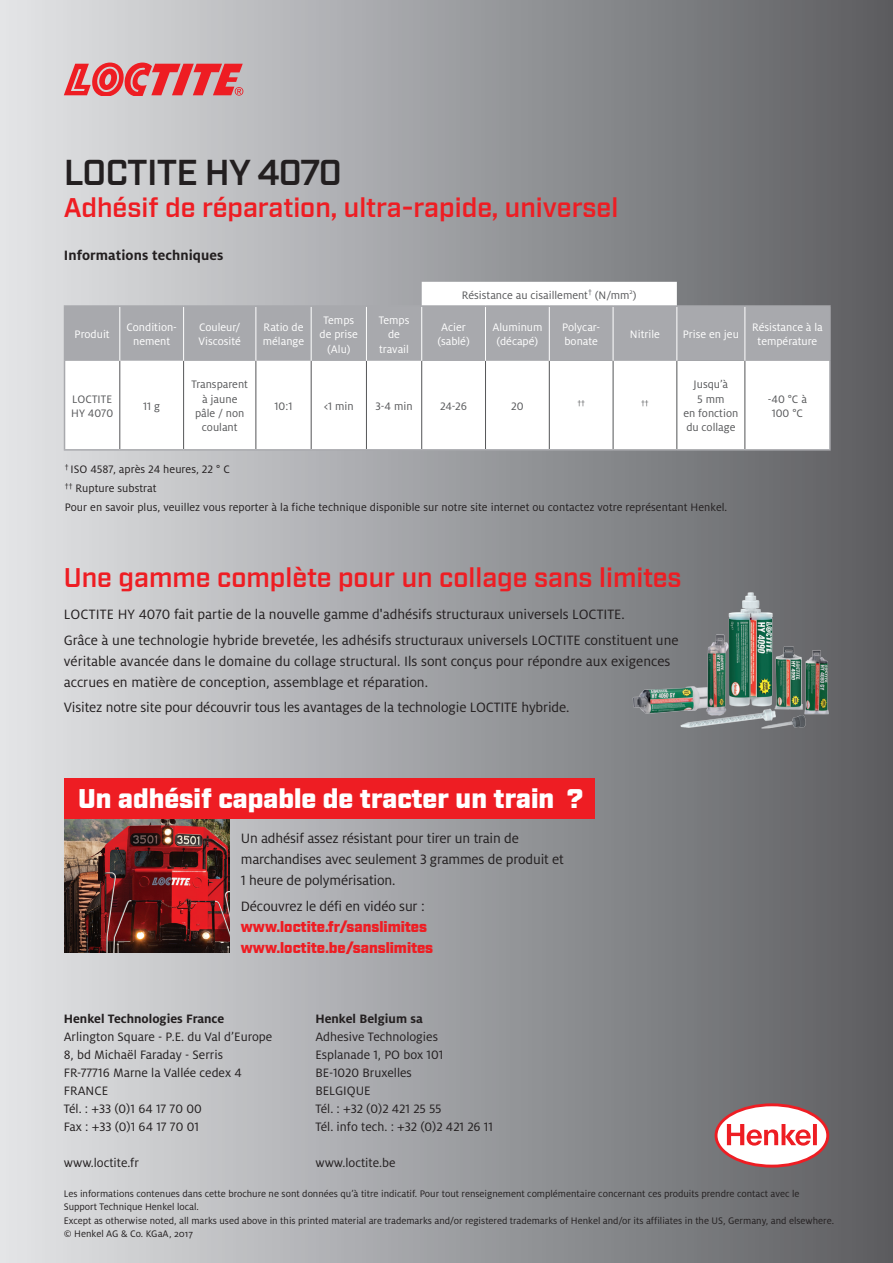
<style>
.page{position:relative;width:893px;height:1263px;background:#fff}
.page>*{position:absolute;margin:0;border:0;box-sizing:border-box;transform-origin:0 0}
.t1{font:600 36px "Industry";letter-spacing:-.025em;color:#231f20}
.t2{font:600 27px "Industry";color:#ee1d23}
.t3{font:900 27px "Industry";color:#fff}
.t4{font:15px/21px "Henkel Milo";color:#231f20}
.t5{font:900 15px/21px "Industry";color:#ee1d23}
.t6{font:700 15px "Henkel Milo";letter-spacing:.005em;color:#231f20}
.t7{font:13.5px/18px "Henkel Milo";color:#231f20}
.t8{font:700 13.5px "Henkel Milo";color:#231f20}
.t9{font:12px/14.4px "Henkel Milo";color:#fff;text-align:center}
.t10{font:12px/18.6px "Henkel Milo";letter-spacing:.005em;color:#231f20}
.t11{font:12px/14.4px "Henkel Milo";color:#57585a;text-align:center}
.t12{font:10.5px/13.5px "Henkel Milo";color:#231f20}
.t13{font:7.2px "Henkel Milo";color:#57585a}
</style>
<div class="page">
<div style="left:0;top:0;width:893px;height:1263px;background:linear-gradient(to right,#e3e4e6,#5b5c5f)"></div>
<svg style="left:65px;top:282px;width:680px;height:167px"></svg>
<div style="left:65px;top:307px;width:764px;height:54px;background:#a8a9ad"></div>
<svg style="left:120px;top:361px;width:709px;height:88px"></svg>
<hr style="left:119px;top:361px;width:1px;height:88px;background:#57585a">
<hr style="left:183px;top:361px;width:1px;height:88px;background:#57585a">
<hr style="left:255px;top:361px;width:1px;height:88px;background:#57585a">
<hr style="left:311px;top:361px;width:1px;height:88px;background:#57585a">
<hr style="left:366px;top:361px;width:1px;height:88px;background:#57585a">
<hr style="left:421px;top:361px;width:1px;height:88px;background:#57585a">
<hr style="left:485px;top:361px;width:1px;height:88px;background:#57585a">
<hr style="left:549px;top:361px;width:1px;height:88px;background:#57585a">
<hr style="left:613px;top:361px;width:1px;height:88px;background:#57585a">
<hr style="left:676px;top:361px;width:1px;height:88px;background:#57585a">
<hr style="left:744px;top:361px;width:1px;height:88px;background:#57585a">
<hr style="left:119px;top:307px;width:1px;height:54px;background:#fff">
<hr style="left:183px;top:307px;width:1px;height:54px;background:#fff">
<hr style="left:255px;top:307px;width:1px;height:54px;background:#fff">
<hr style="left:311px;top:307px;width:1px;height:54px;background:#fff">
<hr style="left:366px;top:307px;width:1px;height:54px;background:#fff">
<hr style="left:421px;top:307px;width:1px;height:54px;background:#fff">
<hr style="left:485px;top:307px;width:1px;height:54px;background:#fff">
<hr style="left:549px;top:307px;width:1px;height:54px;background:#fff">
<hr style="left:613px;top:307px;width:1px;height:54px;background:#fff">
<hr style="left:676px;top:307px;width:1px;height:54px;background:#fff">
<hr style="left:744px;top:307px;width:1px;height:54px;background:#fff">
<hr style="left:64px;top:361px;width:1px;height:88px;background:#a8a9ad">
<hr style="left:829px;top:361px;width:2px;height:88px;background:#a8a9ad">
<hr style="left:64px;top:449px;width:56px;height:2px;background:#a8a9ad">
<hr style="left:120px;top:449px;width:64px;height:2px;background:#a8a9ad">
<hr style="left:184px;top:449px;width:72px;height:2px;background:#a8a9ad">
<hr style="left:256px;top:449px;width:55px;height:2px;background:#a8a9ad">
<hr style="left:311px;top:449px;width:55px;height:2px;background:#a8a9ad">
<hr style="left:366px;top:449px;width:56px;height:2px;background:#a8a9ad">
<hr style="left:422px;top:449px;width:63px;height:2px;background:#a8a9ad">
<hr style="left:485px;top:449px;width:64px;height:2px;background:#a8a9ad">
<hr style="left:549px;top:449px;width:64px;height:2px;background:#a8a9ad">
<hr style="left:613px;top:449px;width:64px;height:2px;background:#a8a9ad">
<hr style="left:677px;top:449px;width:68px;height:2px;background:#a8a9ad">
<hr style="left:745px;top:449px;width:86px;height:2px;background:#a8a9ad">
<hr style="left:64px;top:305px;width:56px;height:2px;background:#a8a9ad">
<hr style="left:120px;top:305px;width:64px;height:2px;background:#a8a9ad">
<hr style="left:184px;top:305px;width:72px;height:2px;background:#a8a9ad">
<hr style="left:256px;top:305px;width:55px;height:2px;background:#a8a9ad">
<hr style="left:311px;top:305px;width:55px;height:2px;background:#a8a9ad">
<hr style="left:366px;top:305px;width:56px;height:2px;background:#a8a9ad">
<hr style="left:422px;top:305px;width:63px;height:2px;background:#a8a9ad">
<hr style="left:485px;top:305px;width:64px;height:2px;background:#a8a9ad">
<hr style="left:549px;top:305px;width:64px;height:2px;background:#a8a9ad">
<hr style="left:613px;top:305px;width:64px;height:2px;background:#a8a9ad">
<hr style="left:677px;top:305px;width:68px;height:2px;background:#a8a9ad">
<hr style="left:745px;top:305px;width:86px;height:2px;background:#a8a9ad">
<hr style="left:64px;top:307px;width:1px;height:54px;background:#a8a9ad">
<hr style="left:829px;top:307px;width:2px;height:54px;background:#a8a9ad">
<img style="left:627px;top:590px;width:216px;height:150px">
<img style="left:64px;top:819px;width:165px;height:133px">
<div style="left:64px;top:778px;width:530px;height:40px;background:#ee1d23"></div>
<svg style="left:715px;top:1103px;width:114px;height:64px"></svg>
<svg style="left:64px;top:63px;width:179px;height:33px;background:#df696d"></svg>
<h1 class="t1" style="left:64px;top:151px;width:279px">LOCTITE HY 4070</h1>
<h2 class="t2" style="left:64px;top:192px;width:556px">Adhésif de réparation, ultra-rapide, universel</h2>
<p class="t6" style="left:64px;top:247px;width:161px">Informations techniques</p>
<p class="t11" style="left:462px;top:288px;width:176px">Résistance au cisaillement<sup>†</sup> (N/mm<sup>2</sup>)</p>
<p class="t9" style="left:75px;top:327px;width:37px">Produit</p>
<p class="t9" style="left:126px;top:320px;width:52px">Condition&shy;nement</p>
<p class="t9" style="left:198px;top:320px;width:44px;text-align:left">Couleur/<br>Viscosité</p>
<p class="t9" style="left:263px;top:320px;width:43px;text-align:left">Ratio de mélange</p>
<p class="t9" style="left:320px;top:313px;width:40px">Temps de prise (Alu)</p>
<p class="t9" style="left:379px;top:313px;width:32px">Temps de travail</p>
<p class="t9" style="left:437px;top:320px;width:34px">Acier (sablé)</p>
<p class="t9" style="left:492px;top:320px;width:52px">Aluminum (décapé)</p>
<p class="t9" style="left:562px;top:320px;width:40px;text-align:left">Polycar&shy;bonate</p>
<p class="t9" style="left:630px;top:327px;width:32px">Nitrile</p>
<p class="t9" style="left:683px;top:327px;width:58px">Prise en jeu</p>
<p class="t9" style="left:752px;top:320px;width:72px">Résistance à la température</p>
<p class="t11" style="left:71px;top:392px;width:44px;text-align:left">LOCTITE<br>HY 4070</p>
<p class="t11" style="left:143px;top:399px;width:18px">11 g</p>
<p class="t11" style="left:191px;top:377px;width:58px">Transparent à jaune pâle / non coulant</p>
<p class="t11" style="left:275px;top:399px;width:19px">10:1</p>
<p class="t11" style="left:324px;top:399px;width:31px">&lt;1 min</p>
<p class="t11" style="left:376px;top:399px;width:39px">3-4 min</p>
<p class="t11" style="left:440px;top:399px;width:28px">24-26</p>
<p class="t11" style="left:511px;top:399px;width:14px">20</p>
<p class="t13" style="left:577px;top:399px;width:9px">††</p>
<p class="t13" style="left:641px;top:399px;width:9px">††</p>
<p class="t11" style="left:683px;top:377px;width:56px">Jusqu’à<br>5 mm<br>en fonction du collage</p>
<p class="t10" style="left:65px;top:460px;width:664px"><sup>†</sup> ISO 4587, après 24 heures, 22 ° C<br><sup>††</sup> Rupture substrat<br>Pour en savoir plus, veuillez vous reporter à la fiche technique disponible sur notre site internet ou contactez votre représentant Henkel.</p>
<h2 class="t2" style="left:64px;top:561px;width:619px">Une gamme complète pour un collage sans limites</h2>
<p class="t4" style="left:64px;top:602px;width:616px;line-height:25.2px">LOCTITE HY 4070 fait partie de la nouvelle gamme d'adhésifs structuraux universels LOCTITE.<br>Grâce à une technologie hybride brevetée, les adhésifs structuraux universels LOCTITE constituent une</p>
<p class="t4" style="left:64px;top:650px;width:608px">véritable avancée dans le domaine du collage structural. Ils sont conçus pour répondre aux exigences accrues en matière de conception, assemblage et réparation.</p>
<p class="t4" style="left:64px;top:697px;width:507px">Visitez notre site pour découvrir tous les avantages de la technologie LOCTITE hybride.</p>
<h2 class="t3" style="left:78px;top:782px;width:506px">Un adhésif capable de tracter un train ?</h2>
<p class="t4" style="left:241px;top:828px;width:325px">Un adhésif assez résistant pour tirer un train de marchandises avec seulement 3 grammes de produit et<br>1 heure de polymérisation.</p>
<p class="t4" style="left:241px;top:895px;width:185px">Découvrez le défi en vidéo sur :</p>
<p class="t5" style="left:241px;top:917px;width:194px">www.loctite.fr/sanslimites www.loctite.be/sanslimites</p>
<p class="t11" style="left:768px;top:392px;width:41px">-40 °C à<br>100 °C</p>
<p class="t8" style="left:315px;top:1011px;width:109px">Henkel Belgium sa</p>
<p class="t7" style="left:315px;top:1028px;width:179px">Adhesive Technologies<br>Esplanade 1, PO box 101<br>BE-1020 Bruxelles<br>BELGIQUE<br>Tél. : +32 (0)2 421 25 55<br>Tél. info tech. : +32 (0)2 421 26 11</p>
<p class="t7" style="left:315px;top:1154px;width:82px">www.loctite.be</p>
<p class="t12" style="left:64px;top:1186px;width:772px">Les informations contenues dans cette brochure ne sont données qu’à titre indicatif. Pour tout renseignement complémentaire concernant ces produits prendre contact avec le Support Technique Henkel local.<br>Except as otherwise noted, all marks used above in this printed material are trademarks and/or registered trademarks of Henkel and/or its affiliates in the US, Germany, and elsewhere. © Henkel AG &amp; Co. KGaA, 2017</p>
<p class="t8" style="left:64px;top:1011px;width:162px">Henkel Technologies France</p>
<p class="t7" style="left:64px;top:1028px;width:210px">Arlington Square - P.E. du Val d’Europe<br>8, bd Michaël Faraday - Serris<br>FR-77716 Marne la Vallée cedex 4<br>FRANCE<br>Tél. : +33 (0)1 64 17 70 00<br>Fax : +33 (0)1 64 17 70 01</p>
<p class="t7" style="left:64px;top:1154px;width:77px">www.loctite.fr</p>
</div>
